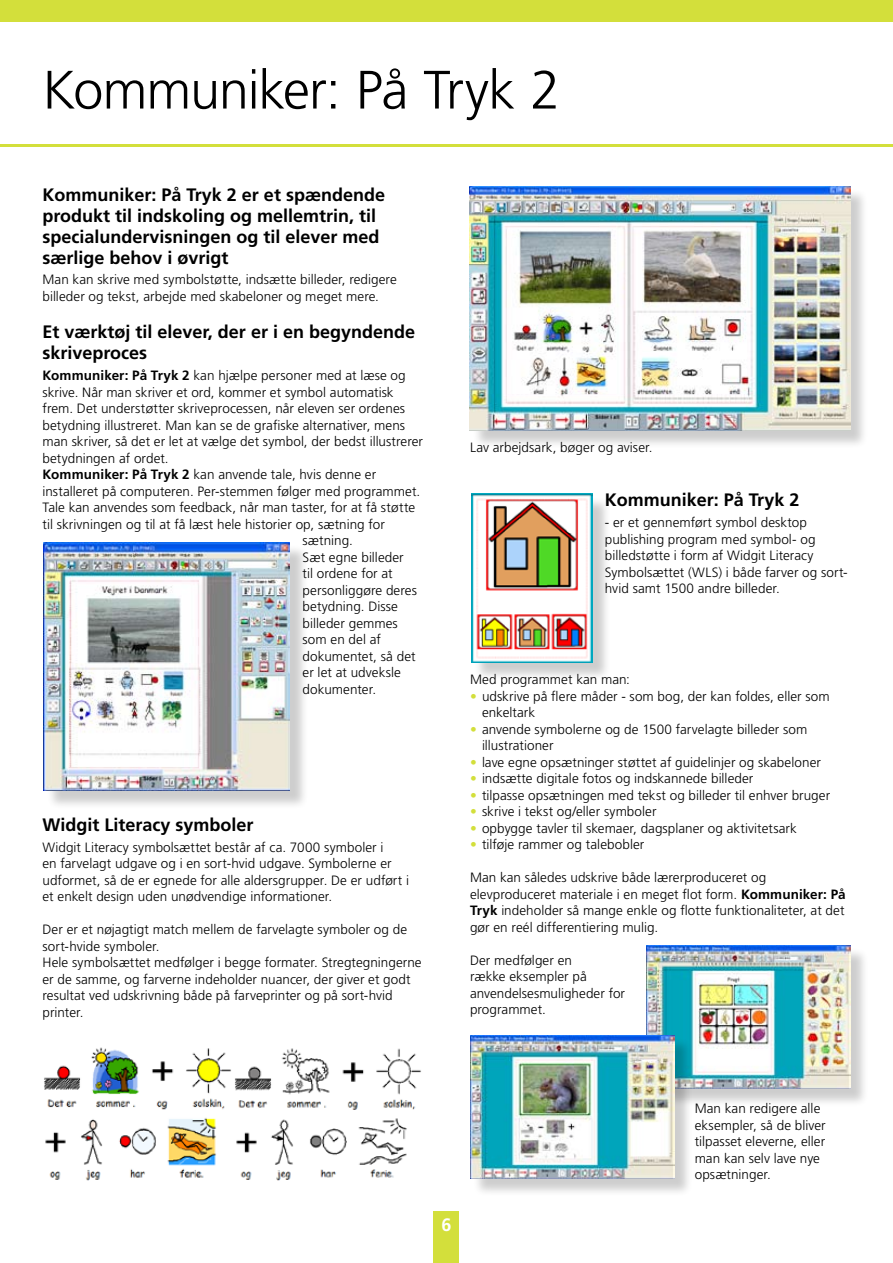
<style>
.page{position:relative;width:893px;height:1263px;background:#fff}
.page>*{position:absolute;margin:0;border:0;box-sizing:border-box;transform-origin:0 0}
.t1{font:300 54px "Frutiger LT";letter-spacing:-.025em;color:#000}
.t2{font:700 18px/21px "Frutiger LT";color:#000}
.t3{font:700 18px "Frutiger LT";color:#fff}
.t4{font:300 13.5px/16.5px "Frutiger LT";letter-spacing:.005em;color:#000}
.s1{font-weight:700}
.s2{color:#d3df3b}
</style>
<div class="page">
<div style="left:0;top:0;width:893px;height:21px;background:#d3df3b"></div>
<hr style="left:0;top:145px;width:893px;height:2px;background:#d3df3b">
<div style="left:434px;top:1212px;width:25px;height:51px;background:#d3df3b"></div>
<div style="left:649px;top:948px;width:244px;height:166px;background:#000;opacity:.2"></div>
<img style="left:646px;top:945px;width:204px;height:143px">
<div style="left:472px;top:1038px;width:244px;height:175px;background:#000;opacity:.2"></div>
<img style="left:470px;top:1035px;width:204px;height:143px">
<img style="left:44px;top:1047px;width:377px;height:134px">
<div style="left:472px;top:189px;width:404px;height:266px;background:#000;opacity:.2"></div>
<img style="left:469px;top:186px;width:381px;height:244px">
<div style="left:474px;top:496px;width:143px;height:192px;background:#000;opacity:.2"></div>
<img style="left:471px;top:494px;width:121px;height:168px">
<div style="left:46px;top:545px;width:269px;height:271px;background:#000;opacity:.2"></div>
<img style="left:44px;top:542px;width:246px;height:249px">
<h1 class="t1" style="left:43px;top:59px;width:519px">Kommuniker: På Tryk 2</h1>
<h2 class="t2" style="left:43px;top:184px;width:344px">Kommuniker: På Tryk 2 er et spændende produkt til indskoling og mellemtrin, til specialundervisningen og til elever med særlige behov i øvrigt</h2>
<p class="t4" style="left:43px;top:272px;width:356px">Man kan skrive med symbolstøtte, indsætte billeder, redigere billeder og tekst, arbejde med skabeloner og meget mere.</p>
<h2 class="t2" style="left:43px;top:322px;width:374px">Et værktøj til elever, der er i en begyndende skriveproces</h2>
<p class="t4" style="left:43px;top:367px;width:365px"><span class="s1">Kommuniker: På Tryk 2</span> kan hjælpe personer med at læse og</p>
<p class="t4" style="left:43px;top:384px;width:353px">skrive. Når man skriver et ord, kommer et symbol automatisk</p>
<p class="t4" style="left:43px;top:400px;width:364px">frem. Det understøtter skriveprocessen, når eleven ser ordenes</p>
<p class="t4" style="left:43px;top:417px;width:364px">betydning illustreret. Man kan se de grafiske alternativer, mens</p>
<p class="t4" style="left:43px;top:433px;width:382px">man skriver, så det er let at vælge det symbol, der bedst illustrerer</p>
<p class="t4" style="left:43px;top:450px;width:128px">betydningen af ordet.</p>
<p class="t4" style="left:43px;top:466px;width:335px"><span class="s1">Kommuniker: På Tryk 2</span> kan anvende tale, hvis denne er</p>
<p class="t4" style="left:43px;top:483px;width:379px">installeret på computeren. Per-stemmen følger med programmet.</p>
<p class="t4" style="left:43px;top:499px;width:374px">Tale kan anvendes som feedback, når man taster, for at få støtte</p>
<p class="t4" style="left:43px;top:516px;width:344px">til skrivningen og til at få læst hele historier op, sætning for</p>
<p class="t4" style="left:303px;top:532px;width:52px">sætning.</p>
<p class="t4" style="left:303px;top:549px;width:103px">Sæt egne billeder</p>
<p class="t4" style="left:303px;top:565px;width:92px">til ordene for at</p>
<p class="t4" style="left:303px;top:582px;width:116px">personliggøre deres</p>
<p class="t4" style="left:303px;top:598px;width:97px">betydning. Disse</p>
<p class="t4" style="left:303px;top:615px;width:97px">billeder gemmes</p>
<p class="t4" style="left:303px;top:631px;width:80px">som en del af</p>
<p class="t4" style="left:303px;top:648px;width:115px">dokumentet, så det</p>
<p class="t4" style="left:303px;top:664px;width:100px">er let at udveksle</p>
<p class="t4" style="left:303px;top:681px;width:75px">dokumenter.</p>
<h2 class="t2" style="left:43px;top:814px;width:213px">Widgit Literacy symboler</h2>
<p class="t4" style="left:43px;top:839px;width:368px">Widgit Literacy symbolsættet består af ca. 7000 symboler i<br>en farvelagt udgave og i en sort-hvid udgave. Symbolerne er udformet, så de er egnede for alle aldersgrupper. De er udført i et enkelt design uden unødvendige informationer.</p>
<p class="t4" style="left:43px;top:922px;width:381px">Der er et nøjagtigt match mellem de farvelagte symboler og de sort-hvide symboler.<br>Hele symbolsættet medfølger i begge formater. Stregtegningerne er de samme, og farverne indeholder nuancer, der giver et godt resultat ved udskrivning både på farveprinter og på sort-hvid printer.</p>
<p class="t4" style="left:470px;top:440px;width:184px">Lav arbejdsark, bøger og aviser.</p>
<h2 class="t2" style="left:605px;top:490px;width:196px">Kommuniker: På Tryk 2</h2>
<p class="t4" style="left:605px;top:514px;width:244px">- er et gennemført symbol desktop publishing program med symbol- og billedstøtte i form af Widgit Literacy Symbolsættet (WLS) i både farver og sort&shy;hvid samt 1500 andre billeder.</p>
<p class="t4" style="left:470px;top:672px;width:161px">Med programmet kan man:</p>
<p class="t4" style="left:482px;top:688px;width:349px;text-indent:-12px"><span class="s2">•</span> udskrive på flere måder - som bog, der kan foldes, eller som enkeltark</p>
<p class="t4" style="left:482px;top:721px;width:327px;text-indent:-12px"><span class="s2">•</span> anvende symbolerne og de 1500 farvelagte billeder som illustrationer</p>
<p class="t4" style="left:470px;top:754px;width:352px"><span class="s2">•</span> lave egne opsætninger støttet af guidelinjer og skabeloner</p>
<p class="t4" style="left:470px;top:771px;width:285px"><span class="s2">•</span> indsætte digitale fotos og indskannede billeder</p>
<p class="t4" style="left:470px;top:787px;width:362px"><span class="s2">•</span> tilpasse opsætningen med tekst og billeder til enhver bruger</p>
<p class="t4" style="left:470px;top:804px;width:188px"><span class="s2">•</span> skrive i tekst og/eller symboler</p>
<p class="t4" style="left:470px;top:820px;width:328px"><span class="s2">•</span> opbygge tavler til skemaer, dagsplaner og aktivitetsark</p>
<p class="t4" style="left:470px;top:837px;width:176px"><span class="s2">•</span> tilføje rammer og talebobler</p>
<p class="t4" style="left:470px;top:870px;width:377px">Man kan således udskrive både lærerproduceret og elevproduceret materiale i en meget flot form. <span class="s1">Kommuniker: På Tryk</span> indeholder så mange enkle og flotte funktionaliteter, at det gør en reél differentiering mulig.</p>
<p class="t4" style="left:470px;top:952px;width:157px">Der medfølger en<br>række eksempler på anvendelsesmuligheder for programmet.</p>
<h2 class="t3" style="left:441px;top:1214px;width:12px">6</h2>
<p class="t4" style="left:695px;top:1101px;width:132px">Man kan redigere alle eksempler, så de bliver tilpasset eleverne, eller man kan selv lave nye opsætninger.</p>
</div>
